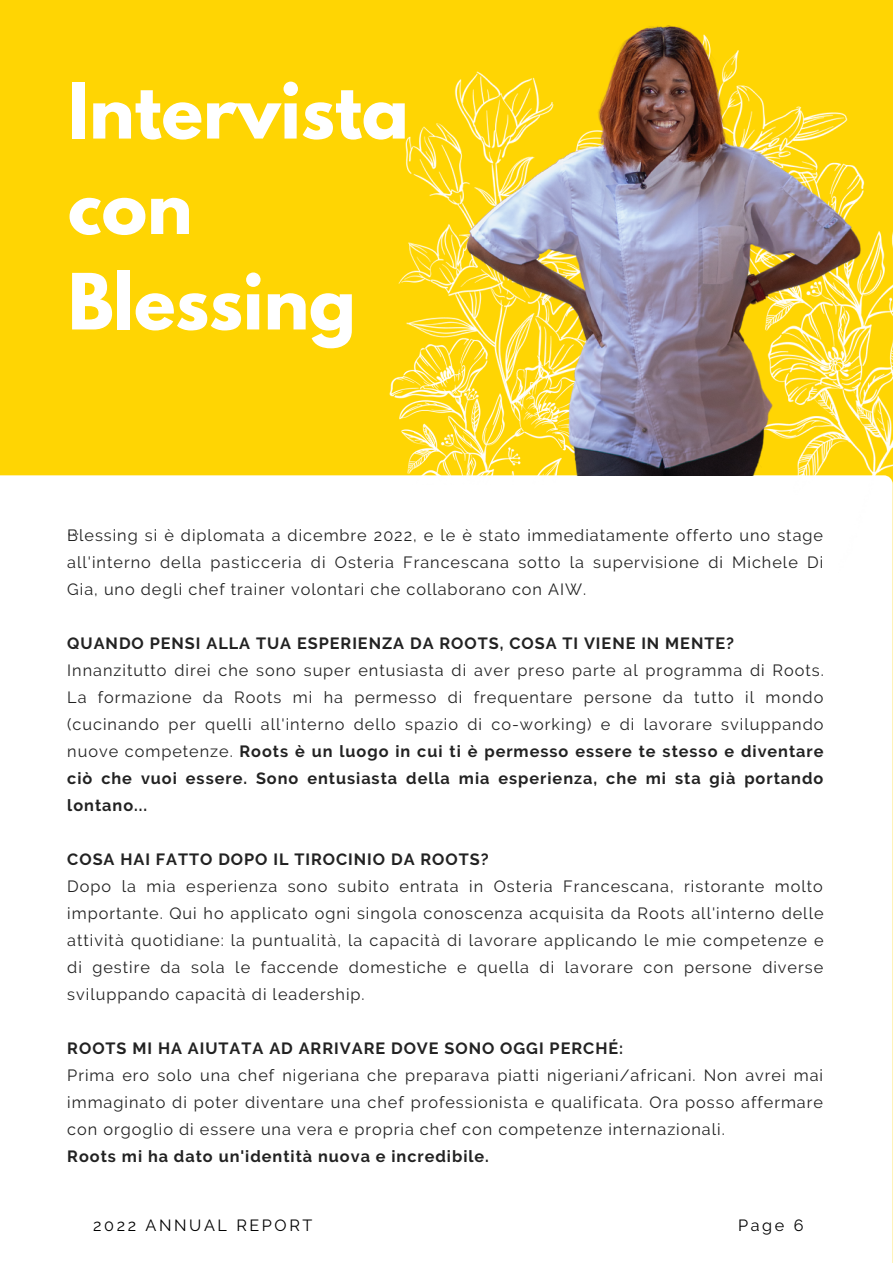
<style>
.page{position:relative;width:893px;height:1264px;background:#fff}
.page>*{position:absolute;margin:0;border:0;box-sizing:border-box;transform-origin:0 0}
.t1{font:700 68.55px/95.4px "League Spartan";color:#fff}
.t2{font:16.5px "Raleway";color:#222}
.t3{font:16.2px/27px "Raleway";letter-spacing:.06em;color:#222;text-align:justify}
.t4{font:700 16.2px "Raleway";letter-spacing:.06em;color:#222}
.t5{font:16.2px "Raleway";letter-spacing:.16em;color:#010101}
.s1{font-weight:700}
</style>
<div class="page">
<div style="left:0;top:0;width:892px;height:1262px;background:#ffd503"></div>
<div style="left:0;top:475px;width:892px;height:787px;background:#fff"></div>
<img style="left:264px;top:452px;width:323px;height:32px">
<img style="left:389px;top:79px;width:71px;height:373px">
<img style="left:587px;top:231px;width:305px;height:400px">
<img style="left:460px;top:25px;width:407px;height:451px">
<h1 class="t1" style="left:68px;top:72px;width:342px">Intervista con<br>Blessing</h1>
<p class="t3" style="left:67px;top:521px;width:757px">Blessing si è diplomata a dicembre 2022, e le è stato immediatamente offerto uno stage all'interno della pasticceria di Osteria Francescana sotto la supervisione di Michele Di Gia, uno degli chef trainer volontari che collaborano con AIW.</p>
<p class="t4" style="left:67px;top:633px;width:668px">QUANDO PENSI ALLA TUA ESPERIENZA DA ROOTS, COSA TI VIENE IN MENTE?</p>
<p class="t3" style="left:67px;top:656px;width:757px">Innanzitutto direi che sono super entusiasta di aver preso parte al programma di Roots.<br>La formazione da Roots mi ha permesso di frequentare persone da tutto il mondo (cucinando per quelli all'interno dello spazio di co-working) e di lavorare sviluppando nuove competenze. <span class="s1">Roots è un luogo in cui ti è permesso essere te stesso e diventare ciò che vuoi essere. Sono entusiasta della mia esperienza, che mi sta già portando lontano...</span></p>
<p class="t2" style="left:68px;top:520px;width:13px">...</p>
<p class="t4" style="left:67px;top:849px;width:423px">COSA HAI FATTO DOPO IL TIROCINIO DA ROOTS?</p>
<p class="t3" style="left:67px;top:872px;width:757px">Dopo la mia esperienza sono subito entrata in Osteria Francescana, ristorante molto importante. Qui ho applicato ogni singola conoscenza acquisita da Roots all'interno delle attività quotidiane: la puntualità, la capacità di lavorare applicando le mie competenze e di gestire da sola le faccende domestiche e quella di lavorare con persone diverse sviluppando capacità di leadership.</p>
<p class="t4" style="left:67px;top:1038px;width:557px">ROOTS MI HA AIUTATA AD ARRIVARE DOVE SONO OGGI PERCHÉ:</p>
<p class="t3" style="left:67px;top:1061px;width:757px">Prima ero solo una chef nigeriana che preparava piatti nigeriani/africani. Non avrei mai immaginato di poter diventare una chef professionista e qualificata. Ora posso affermare con orgoglio di essere una vera e propria chef con competenze internazionali.</p>
<p class="t4" style="left:67px;top:1146px;width:423px">Roots mi ha dato un'identità nuova e incredibile.</p>
<p class="t5" style="left:93px;top:1215px;width:220px">2022 ANNUAL REPORT</p>
<p class="t5" style="left:738px;top:1215px;width:67px">Page 6</p>
</div>
